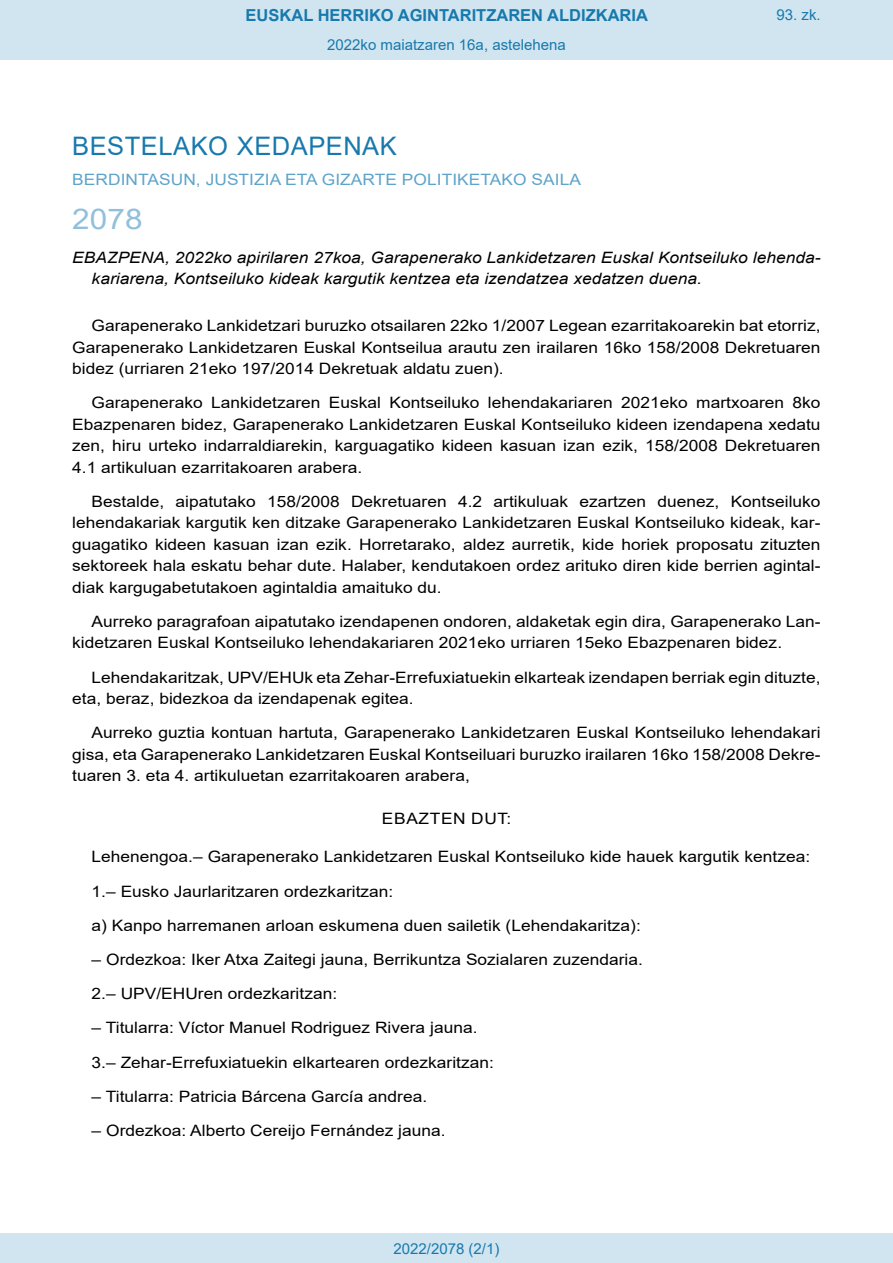
<style>
.page{position:relative;width:893px;height:1263px;background:#fff}
.page>*{position:absolute;margin:0;border:0;box-sizing:border-box;transform-origin:0 0}
.BOPVOrden{font:28.5px "Arial";color:#90c0db;scale:1.11 1}
.BOPVSeccion{font:25.5px "Arial";letter-spacing:.02em;color:#1879ad}
.t1{font:700 16.5px "Arial";color:#1879ad}
.BOPVDetalle{font:15.6px/21.5px "Arial";color:#000;text-align:justify;scale:1.11 1}
.BOPVTitulo{font:italic 15.6px/21.5px "Arial";color:#000;scale:1.11 1}
.BOPVOrganismo{font:15.6px "Arial";letter-spacing:.005em;color:#5ea4ca;scale:1.11 1}
.BOPVClave{font:15.6px "Arial";letter-spacing:.035em;color:#000;scale:1.11 1}
.Paginacion_Centro{font:15px "Arial";color:#1879ad}
</style>
<div class="page">
<div style="left:0;top:0;width:893px;height:60px;background:#d0e5f0"></div>
<div style="left:0;top:1233px;width:893px;height:30px;background:#d0e5f0"></div>
<p class="t1" style="left:246px;top:3px;width:404px">EUSKAL HERRIKO AGINTARITZAREN ALDIZKARIA</p>
<p class="Paginacion_Centro" style="left:327px;top:35px;width:240px">2022ko maiatzaren 16a, astelehena</p>
<p class="Paginacion_Centro" style="left:776px;top:5px;width:46px">93. zk.</p>
<p class="BOPVSeccion" style="left:72px;top:128px;width:326px">BESTELAKO XEDAPENAK</p>
<p class="BOPVOrganismo" style="left:72px;top:169px;width:460px">BERDINTASUN, JUSTIZIA ETA GIZARTE POLITIKETAKO SAILA</p>
<p class="BOPVOrden" style="left:72px;top:199px;width:65px">2078</p>
<p class="BOPVTitulo" style="left:92px;top:247px;width:658px;text-indent:-19px">EBAZPENA, 2022ko apirilaren 27koa, Garapenerako Lankidetzaren Euskal Kontseiluko lehenda&shy;kariarena, Kontseiluko kideak kargutik kentzea eta izendatzea xedatzen duena.</p>
<p class="BOPVDetalle" style="left:72px;top:315px;width:676px;text-indent:19px">Garapenerako Lankidetzari buruzko otsailaren 22ko 1/2007 Legean ezarritakoarekin bat etorriz, Garapenerako Lankidetzaren Euskal Kontseilua arautu zen irailaren 16ko 158/2008 Dekretuaren bidez (urriaren 21eko 197/2014 Dekretuak aldatu zuen).</p>
<p class="BOPVDetalle" style="left:72px;top:392px;width:676px;text-indent:19px">Garapenerako Lankidetzaren Euskal Kontseiluko lehendakariaren 2021eko martxoaren 8ko Ebazpenaren bidez, Garapenerako Lankidetzaren Euskal Kontseiluko kideen izendapena xedatu zen, hiru urteko indarraldiarekin, karguagatiko kideen kasuan izan ezik, 158/2008 Dekretuaren 4.1 artikuluan ezarritakoaren arabera.</p>
<p class="BOPVDetalle" style="left:72px;top:491px;width:676px;text-indent:19px">Bestalde, aipatutako 158/2008 Dekretuaren 4.2 artikuluak ezartzen duenez, Kontseiluko lehendakariak kargutik ken ditzake Garapenerako Lankidetzaren Euskal Kontseiluko kideak, kar&shy;guagatiko kideen kasuan izan ezik. Horretarako, aldez aurretik, kide horiek proposatu zituzten sektoreek hala eskatu behar dute. Halaber, kendutakoen ordez arituko diren kide berrien agintal&shy;diak kargugabetutakoen agintaldia amaituko du.</p>
<p class="BOPVDetalle" style="left:72px;top:611px;width:676px;text-indent:19px">Aurreko paragrafoan aipatutako izendapenen ondoren, aldaketak egin dira, Garapenerako Lan&shy;kidetzaren Euskal Kontseiluko lehendakariaren 2021eko urriaren 15eko Ebazpenaren bidez.</p>
<p class="BOPVDetalle" style="left:72px;top:666px;width:676px;text-indent:19px">Lehendakaritzak, UPV/EHUk eta Zehar-Errefuxiatuekin elkarteak izendapen berriak egin dituzte, eta, beraz, bidezkoa da izendapenak egitea.</p>
<p class="BOPVDetalle" style="left:72px;top:722px;width:676px;text-indent:19px">Aurreko guztia kontuan hartuta, Garapenerako Lankidetzaren Euskal Kontseiluko lehendakari gisa, eta Garapenerako Lankidetzaren Euskal Kontseiluari buruzko irailaren 16ko 158/2008 Dekre&shy;tuaren 3. eta 4. artikuluetan ezarritakoaren arabera,</p>
<p class="BOPVClave" style="left:382px;top:808px;width:118px">EBAZTEN DUT:</p>
<p class="BOPVDetalle" style="left:92px;top:846px;width:649px">Lehenengoa.– Garapenerako Lankidetzaren Euskal Kontseiluko kide hauek kargutik kentzea:</p>
<p class="BOPVDetalle" style="left:92px;top:880px;width:273px">1.– Eusko Jaurlaritzaren ordezkaritzan:</p>
<p class="BOPVDetalle" style="left:92px;top:914px;width:496px">a) Kanpo harremanen arloan eskumena duen sailetik (Lehendakaritza):</p>
<p class="BOPVDetalle" style="left:92px;top:949px;width:498px">– Ordezkoa: Iker Atxa Zaitegi jauna, Berrikuntza Sozialaren zuzendaria.</p>
<p class="BOPVDetalle" style="left:92px;top:983px;width:223px">2.– UPV/EHUren ordezkaritzan:</p>
<p class="BOPVDetalle" style="left:92px;top:1017px;width:349px">– Titularra: Víctor Manuel Rodriguez Rivera jauna.</p>
<p class="BOPVDetalle" style="left:92px;top:1051px;width:364px">3.– Zehar-Errefuxiatuekin elkartearen ordezkaritzan:</p>
<p class="BOPVDetalle" style="left:92px;top:1085px;width:304px">– Titularra: Patricia Bárcena García andrea.</p>
<p class="BOPVDetalle" style="left:92px;top:1120px;width:320px">– Ordezkoa: Alberto Cereijo Fernández jauna.</p>
<p class="Paginacion_Centro" style="left:393px;top:1238px;width:107px">2022/2078 (2/1)</p>
</div>
